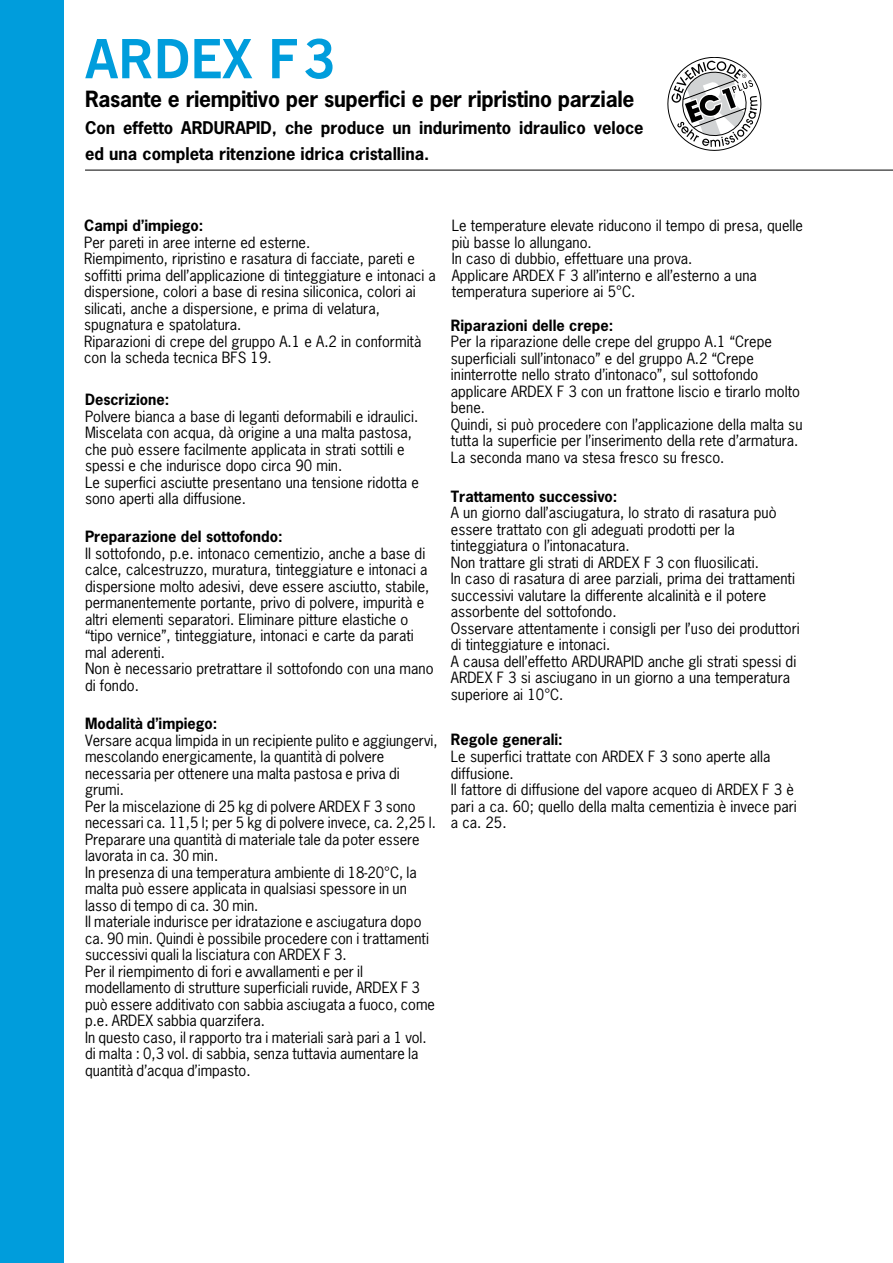
<style>
.page{position:relative;width:893px;height:1263px;background:#fff}
.page>*{position:absolute;margin:0;border:0;box-sizing:border-box;transform-origin:0 0}
.t1{font:700 54px "News Gothic BT";letter-spacing:-.01em;color:#009ddc}
.t2{font:700 21px "News Gothic Std";letter-spacing:-.015em;color:#000}
.t3{font:700 16.5px/25.7px "News Gothic Std";color:#000}
.t4{font:14.7px/16.5px "News Gothic Std";color:#000}
.t5{font:700 14.7px "News Gothic Std";color:#000}
</style>
<div class="page">
<div style="left:0;top:0;width:64px;height:1263px;background:#009ddc"></div>
<hr style="left:85px;top:170px;width:808px;height:1px;background:#000">
<svg style="left:668px;top:57px;width:93px;height:94px"></svg>
<h1 class="t1" style="left:85px;top:26px;width:253px">ARDEX F3</h1>
<h2 class="t2" style="left:85px;top:85px;width:551px">Rasante e riempitivo per superfici e per ripristino parziale</h2>
<p class="t3" style="left:85px;top:115px;width:560px">Con effetto ARDURAPID, che produce un indurimento idraulico veloce ed una completa ritenzione idrica cristallina.</p>
<p class="t5" style="left:84px;top:216px;width:121px">Campi d’impiego:</p>
<p class="t4" style="left:84px;top:234px;width:353px">Per pareti in aree interne ed esterne.<br>Riempimento, ripristino e rasatura di facciate, pareti e soffitti prima dell’applicazione di tinteggiature e intonaci a dispersione, colori a base di resina siliconica, colori ai silicati, anche a dispersione, e prima di velatura, spugnatura e spatolatura.<br>Riparazioni di crepe del gruppo A.1 e A.2 in conformità con la scheda tecnica BFS 19.</p>
<p class="t5" style="left:85px;top:390px;width:86px">Descrizione:</p>
<p class="t4" style="left:85px;top:408px;width:335px">Polvere bianca a base di leganti deformabili e idraulici.<br>Miscelata con acqua, dà origine a una malta pastosa, che può essere facilmente applicata in strati sottili e spessi e che indurisce dopo circa 90 min.<br>Le superfici asciutte presentano una tensione ridotta e sono aperti alla diffusione.</p>
<p class="t5" style="left:85px;top:527px;width:199px">Preparazione del sottofondo:</p>
<p class="t4" style="left:85px;top:545px;width:350px">Il sottofondo, p.e. intonaco cementizio, anche a base di calce, calcestruzzo, muratura, tinteggiature e intonaci a dispersione molto adesivi, deve essere asciutto, stabile, permanentemente portante, privo di polvere, impurità e altri elementi separatori. Eliminare pitture elastiche o “tipo vernice”, tinteggiature, intonaci e carte da parati mal aderenti.<br>Non è necessario pretrattare il sottofondo con una mano di fondo.</p>
<p class="t5" style="left:85px;top:714px;width:134px">Modalità d’impiego:</p>
<p class="t4" style="left:85px;top:732px;width:354px">Versare acqua limpida in un recipiente pulito e aggiungervi, mescolando energicamente, la quantità di polvere necessaria per ottenere una malta pastosa e priva di grumi.<br>Per la miscelazione di 25 kg di polvere ARDEX F 3 sono necessari ca. 11,5 l; per 5 kg di polvere invece, ca. 2,25 l.<br>Preparare una quantità di materiale tale da poter essere lavorata in ca. 30 min.<br>In presenza di una temperatura ambiente di 18-20°C, la malta può essere applicata in qualsiasi spessore in un lasso di tempo di ca. 30 min.<br>Il materiale indurisce per idratazione e asciugatura dopo ca. 90 min. Quindi è possibile procedere con i trattamenti successivi quali la lisciatura con ARDEX F 3.<br>Per il riempimento di fori e avvallamenti e per il modellamento di strutture superficiali ruvide, ARDEX F 3 può essere additivato con sabbia asciugata a fuoco, come p.e. ARDEX sabbia quarzifera.<br>In questo caso, il rapporto tra i materiali sarà pari a 1 vol. di malta : 0,3 vol. di sabbia, senza tuttavia aumentare la quantità d’acqua d’impasto.</p>
<p class="t4" style="left:452px;top:217px;width:353px">Le temperature elevate riducono il tempo di presa, quelle più basse lo allungano.<br>In caso di dubbio, effettuare una prova.<br>Applicare ARDEX F 3 all’interno e all’esterno a una temperatura superiore ai 5°C.</p>
<p class="t5" style="left:451px;top:315px;width:164px">Riparazioni delle crepe:</p>
<p class="t4" style="left:451px;top:333px;width:353px">Per la riparazione delle crepe del gruppo A.1 “Crepe superficiali sull’intonaco” e del gruppo A.2 “Crepe ininterrotte nello strato d’intonaco”, sul sottofondo applicare ARDEX F 3 con un frattone liscio e tirarlo molto bene.<br>Quindi, si può procedere con l’applicazione della malta su tutta la superficie per l’inserimento della rete d’armatura.<br>La seconda mano va stesa fresco su fresco.</p>
<p class="t5" style="left:451px;top:487px;width:168px">Trattamento successivo:</p>
<p class="t4" style="left:451px;top:504px;width:350px">A un giorno dall’asciugatura, lo strato di rasatura può essere trattato con gli adeguati prodotti per la tinteggiatura o l’intonacatura.<br>Non trattare gli strati di ARDEX F 3 con fluosilicati.<br>In caso di rasatura di aree parziali, prima dei trattamenti successivi valutare la differente alcalinità e il potere assorbente del sottofondo.<br>Osservare attentamente i consigli per l’uso dei produttori di tinteggiature e intonaci.<br>A causa dell’effetto ARDURAPID anche gli strati spessi di ARDEX F 3 si asciugano in un giorno a una temperatura superiore ai 10°C.</p>
<p class="t5" style="left:451px;top:730px;width:113px">Regole generali:</p>
<p class="t4" style="left:451px;top:748px;width:347px">Le superfici trattate con ARDEX F 3 sono aperte alla diffusione.<br>Il fattore di diffusione del vapore acqueo di ARDEX F 3 è pari a ca. 60; quello della malta cementizia è invece pari a ca. 25.</p>
</div>
